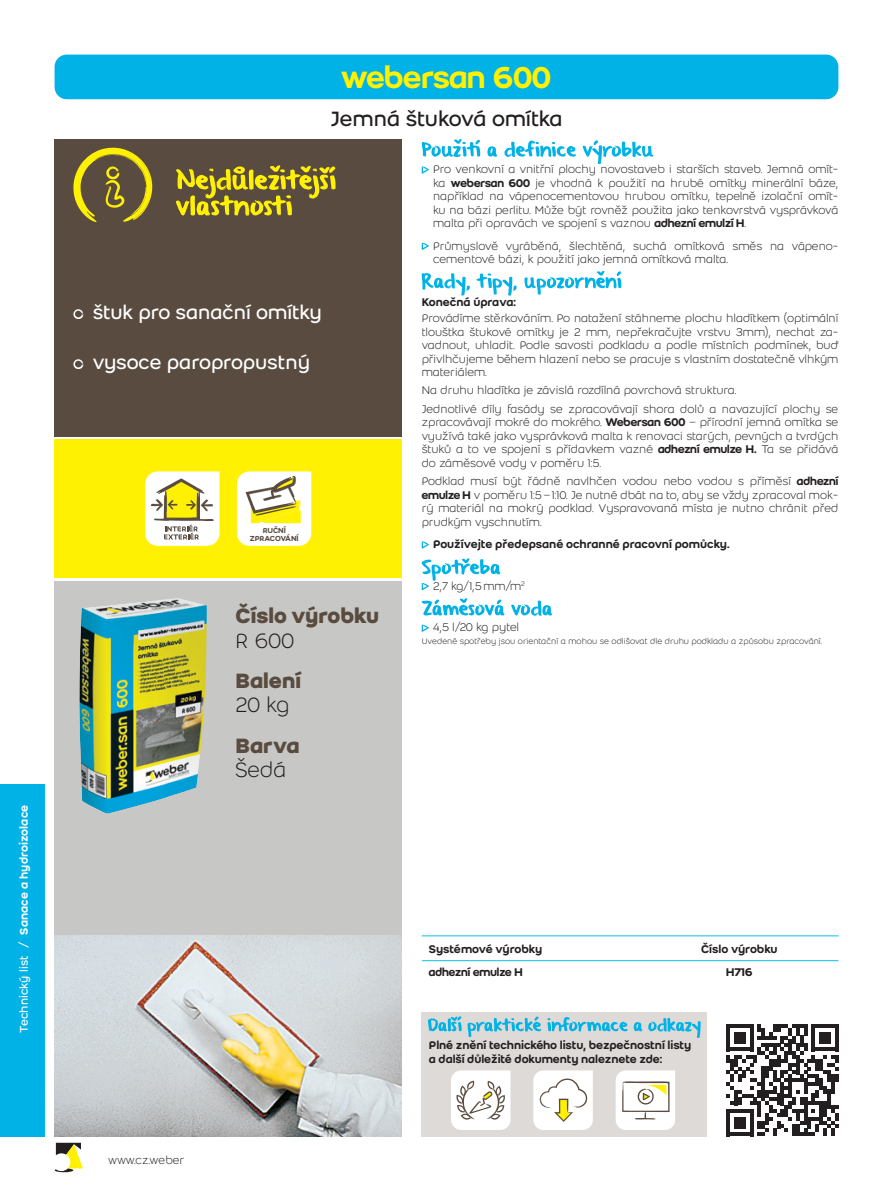
<style>
.page{position:relative;width:893px;height:1191px;background:#fff}
.page>*{position:absolute;margin:0;border:0;box-sizing:border-box;transform-origin:0 0}
.t1{font:33.07px "Weber Name";color:#fff101}
.t2{font:700 22.75px "Weber";color:#594b3f}
.t3{font:22.75px "Weber";color:#231f20}
.t4{font:300 22.75px "Weber";color:#231f20}
.t5{font:21px "Weber";color:#fff}
.t6{font:300 12.25px/13.5px "Weber";color:#231f20;text-align:justify}
.t7{font:500 12.25px/13.5px "Weber";letter-spacing:-.005em;color:#231f20}
.t8{font:500 12.25px "Weber";letter-spacing:.01em;color:#fff}
.t9{font:12.25px "Weber Name";color:#231f20}
.t10{font:300 12.25px "Weber";letter-spacing:-.02em;color:#231f20}
.t11{font:300 8.92px "Weber";color:#231f20}
.t12{font:500 8.05px/8px "Weber";letter-spacing:-.015em;color:#594b3f;text-align:center}
.s1{font-weight:400}
.s2{font-family:"Weber Name";font-weight:400}
</style>
<div class="page">
<svg style="left:55px;top:1142px;width:28px;height:30px"></svg>
<div style="left:0;top:784px;width:45px;height:352px;background:#00b2e6"></div>
<div style="left:55px;top:139px;width:347px;height:298px;background:#594b3f"></div>
<svg style="left:73px;top:148px;width:79px;height:74px"></svg>
<svg style="left:176px;top:165px;width:160px;height:51px"></svg>
<div style="left:55px;top:580px;width:347px;height:355px;background:#c7c7c5"></div>
<div style="left:55px;top:439px;width:347px;height:139px;background:#fff101"></div>
<div style="left:422px;top:1012px;width:285px;height:124px;background:#dddad7"></div>
<svg style="left:533px;top:1070px;width:60px;height:60px;background:#f4f2e9"></svg>
<svg style="left:616px;top:1070px;width:59px;height:60px;background:#efede6"></svg>
<svg style="left:451px;top:1070px;width:59px;height:60px;background:#eae8e5"></svg>
<svg style="left:428px;top:1016px;width:273px;height:22px"></svg>
<svg style="left:422px;top:139px;width:232px;height:35px"></svg>
<svg style="left:422px;top:243px;width:7px;height:7px"></svg>
<svg style="left:422px;top:271px;width:199px;height:25px"></svg>
<svg style="left:422px;top:541px;width:7px;height:7px"></svg>
<svg style="left:422px;top:558px;width:79px;height:32px"></svg>
<svg style="left:422px;top:598px;width:130px;height:18px"></svg>
<svg style="left:422px;top:624px;width:7px;height:8px"></svg>
<svg style="left:726px;top:1024px;width:112px;height:112px"></svg>
<hr style="left:422px;top:935px;width:417px;height:1px;background:#0dbeeb">
<hr style="left:422px;top:960px;width:416px;height:1px;background:#0dbeeb">
<svg style="left:73px;top:309px;width:10px;height:10px"></svg>
<svg style="left:73px;top:359px;width:10px;height:10px"></svg>
<img style="left:55px;top:935px;width:347px;height:201px">
<img style="left:79px;top:598px;width:128px;height:215px">
<svg style="left:145px;top:471px;width:75px;height:75px"></svg>
<svg style="left:237px;top:471px;width:74px;height:75px;background:#eeebc5"></svg>
<div style="left:55px;top:55px;width:783px;height:44px;background:#00b2e6;border-radius:12px"></div>
<p class="t8" style="left:19px;top:1032px;width:230px;rotate:-90deg"><span class="s1">Technický list /</span> Sanace a hydroizolace</p>
<h1 class="t1" style="left:341px;top:65px;width:211px">webersan 600</h1>
<h2 class="t3" style="left:330px;top:111px;width:234px">Jemná štuková omítka</h2>
<h3 class="t5" style="left:93px;top:305px;width:231px">štuk pro sanační omítky</h3>
<h3 class="t5" style="left:93px;top:355px;width:219px">vysoce paropropustný</h3>
<p class="t12" style="left:250px;top:526px;width:50px">RUČNÍ<br>ZPRACOVÁNÍ</p>
<h2 class="t2" style="left:236px;top:607px;width:145px">Číslo výrobku</h2>
<h2 class="t4" style="left:236px;top:632px;width:60px">R 600</h2>
<h2 class="t2" style="left:236px;top:672px;width:67px">Balení</h2>
<h2 class="t4" style="left:236px;top:696px;width:55px">20 kg</h2>
<h2 class="t2" style="left:236px;top:737px;width:66px">Barva</h2>
<h2 class="t4" style="left:236px;top:761px;width:52px">Šedá</h2>
<p class="t6" style="left:433px;top:163px;width:407px">Pro venkovní a vnitřní plochy novostaveb i starších staveb. Jemná omít&shy;ka <span class="s2">webersan 600</span> je vhodná k použití na hrubé omítky minerální báze, například na vápenocementovou hrubou omítku, tepelně izolační omít&shy;ku na bázi perlitu. Může být rovněž použita jako tenkovrstvá vysprávková malta při opravách ve spojení s vaznou <span class="s2">adhezní emulzí H</span>.</p>
<p class="t6" style="left:433px;top:240px;width:407px">Průmyslově vyráběná, šlechtěná, suchá omítková směs na vápeno&shy;cementové bázi, k použití jako jemná omítková malta.</p>
<p class="t7" style="left:422px;top:296px;width:96px">Konečná úprava:</p>
<p class="t6" style="left:422px;top:312px;width:418px">Provádíme stěrkováním. Po natažení stáhneme plochu hladítkem (optimální tlouštka štukové omítky je 2 mm, nepřekračujte vrstvu 3mm), nechat za&shy;vadnout, uhladit. Podle savosti podkladu a podle místních podmínek, buď přivlhčujeme během hlazení nebo se pracuje s vlastním dostatečně vlhkým materiálem.</p>
<p class="t6" style="left:422px;top:382px;width:418px;line-height:18.4px">Na druhu hladítka je závislá rozdílná povrchová struktura.<br>Jednotlivé díly fasády se zpracovávají shora dolů a navazující plochy se</p>
<p class="t6" style="left:422px;top:416px;width:418px">zpracovávají mokré do mokrého. <span class="s2">Webersan 600</span> – přírodní jemná omítka se využívá také jako vysprávková malta k renovaci starých, pevných a tvrdých štuků a to ve spojení s přídavkem vazné <span class="s2">adhezní emulze H.</span> Ta se přidává do záměsové vody v poměru 1:5.</p>
<p class="t6" style="left:422px;top:475px;width:418px">Podklad musí být řádně navlhčen vodou nebo vodou s příměsí <span class="s2">adhezní emulze H</span> v poměru 1:5 – 1:10. Je nutné dbát na to, aby se vždy zpracoval mok&shy;rý materiál na mokrý podklad. Vyspravovaná místa je nutno chránit před prudkým vyschnutím.</p>
<p class="t7" style="left:433px;top:538px;width:298px">Používejte předepsané ochranné pracovní pomůcky.</p>
<p class="t6" style="left:433px;top:580px;width:93px">2,7 kg/1,5 mm/m<sup>2</sup></p>
<p class="t10" style="left:433px;top:623px;width:88px">4,5 l/20 kg pytel</p>
<p class="t11" style="left:422px;top:638px;width:402px">Uvedené spotřeby jsou orientační a mohou se odlišovat dle druhu podkladu a způsobu zpracování.</p>
<p class="t6" style="left:108px;top:1154px;width:78px">www.cz.weber</p>
<p class="t7" style="left:429px;top:943px;width:115px">Systémové výrobky</p>
<p class="t7" style="left:701px;top:943px;width:78px">Číslo výrobku</p>
<p class="t9" style="left:429px;top:968px;width:95px">adhezní emulze H</p>
<p class="t9" style="left:726px;top:968px;width:28px">H716</p>
<p class="t7" style="left:429px;top:1039px;width:264px">Plné znění technického listu, bezpečnostní listy a další důležité dokumenty naleznete zde:</p>
</div>
